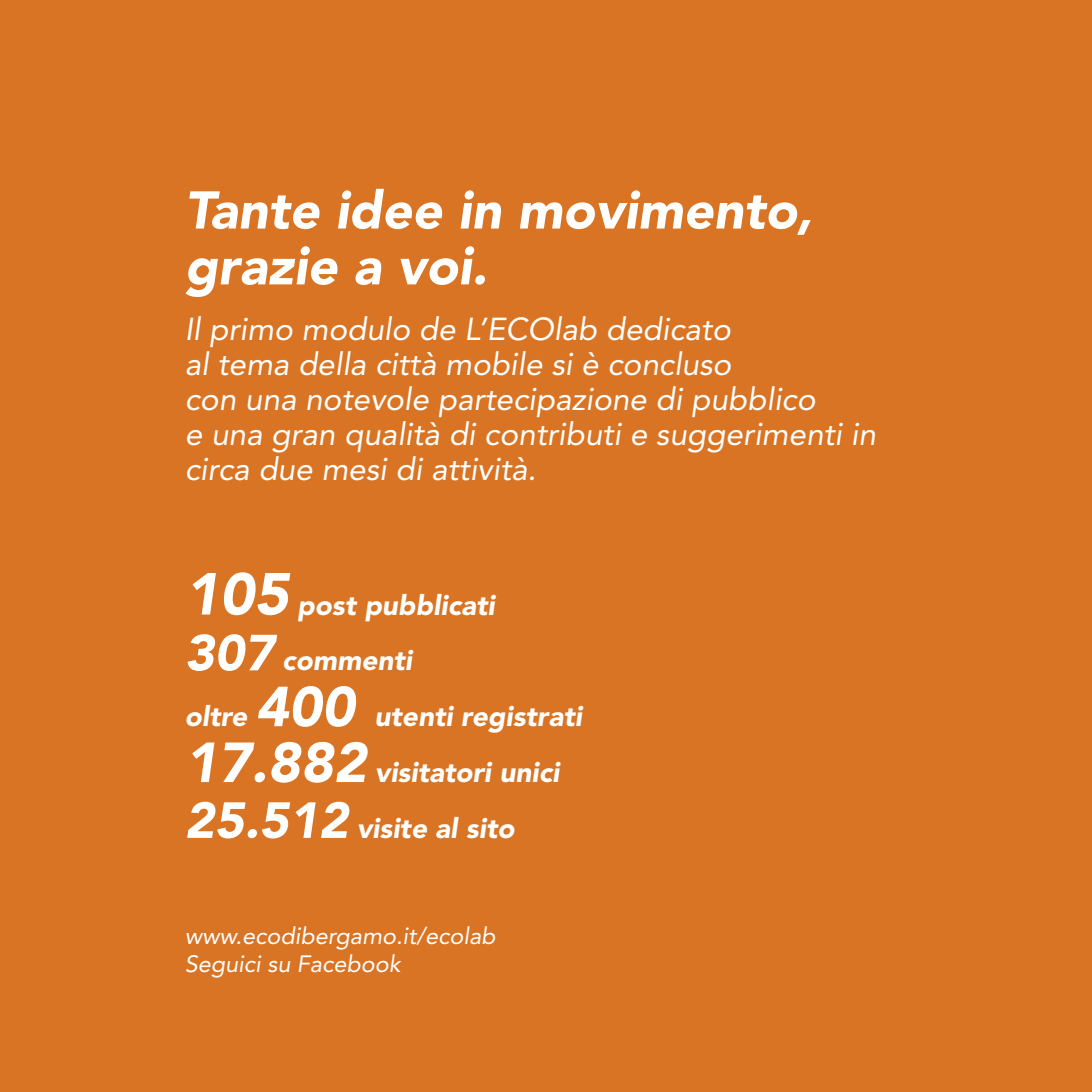
<style>
.page{position:relative;width:1092px;height:1092px;background:#fff}
.page>*{position:absolute;margin:0;border:0;box-sizing:border-box;transform-origin:0 0}
.t1{font:900 52.5px/55.8px "Avenir";color:#fff}
.t2{font:31.5px/35px "Avenir";color:#fff}
.t3{font:900 27.82px/55.8px "Avenir";color:#fff}
.t4{font:23.45px/28.2px "Avenir";color:#fff}
.s1{font-size:58.62px}
.s2{font-size:50.23px}
.s3{font-size:55.82px}
</style>
<div class="page">
<div style="left:0;top:0;width:1091px;height:1091px;background:#d87423"></div>
<h1 class="t1" style="left:185px;top:182px;width:638px">Tante idee in movimento, grazie a voi.</h1>
<p class="t2" style="left:185px;top:312px;width:698px">Il primo modulo de L’ECOlab dedicato<br>al tema della città mobile si è concluso<br>con una notevole partecipazione di pubblico<br>e una gran qualità di contributi e suggerimenti in circa due mesi di attività.</p>
<p class="t3" style="left:185px;top:576px;width:403px"><span class="s1">105</span> post pubblicati<br><span class="s2">307</span> commenti<br>oltre <span class="s3">400</span> utenti registrati<br><span class="s3">17.882</span> visitatori unici<br><span class="s2">25.512</span> visite al sito</p>
<p class="t4" style="left:185px;top:921px;width:316px">www.ecodibergamo.it/ecolab<br>Seguici su Facebook</p>
</div>
